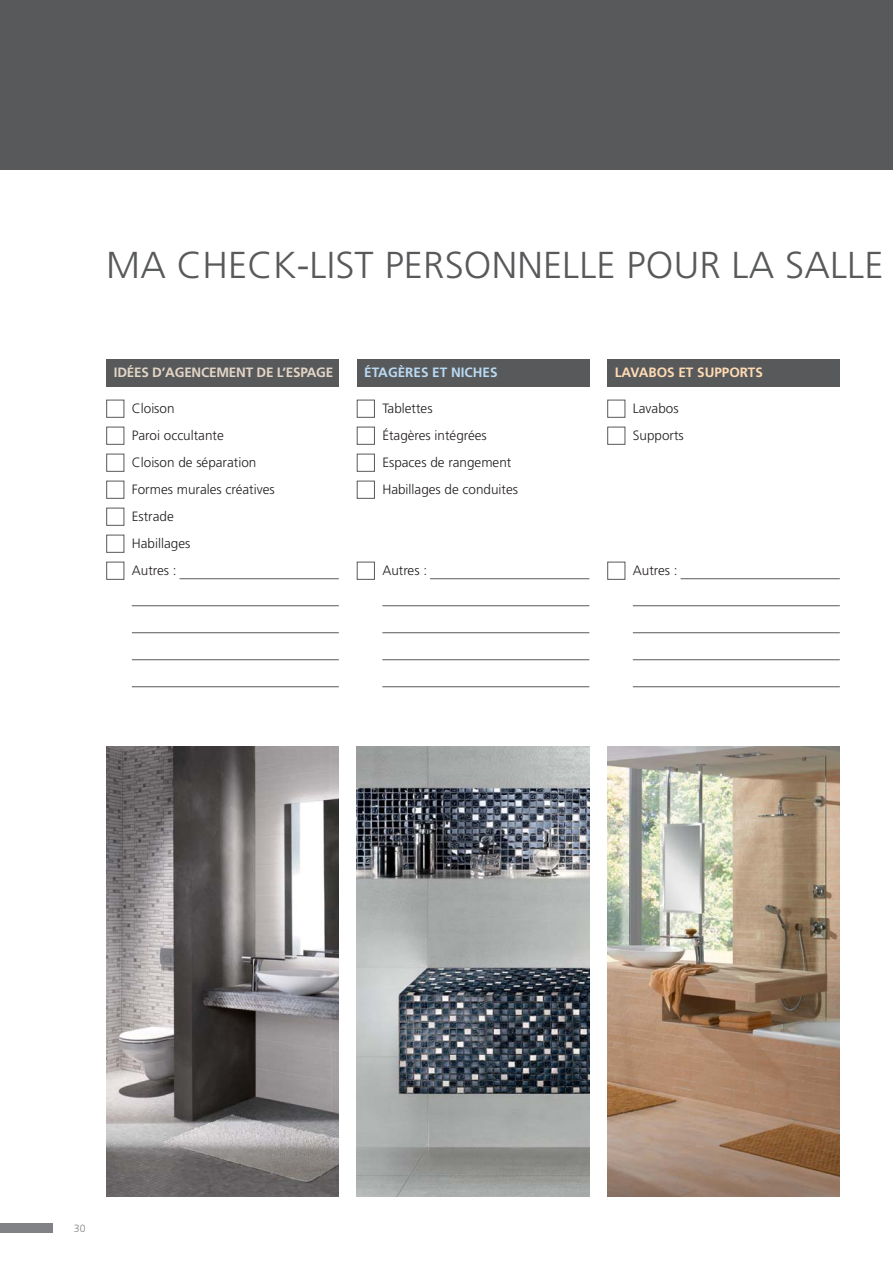
<style>
.page{position:relative;width:893px;height:1263px;background:#fff}
.page>*{position:absolute;margin:0;border:0;box-sizing:border-box;transform-origin:0 0}
.t1{font:300 37.5px "Frutiger LT Std";letter-spacing:.005em;color:#58595b}
.t2{font:300 13.5px/27px "Frutiger LT Std";color:#231f20}
.t3{font:700 13.5px "Frutiger LT Std";letter-spacing:-.015em;color:#e2d5c6}
.t4{font:700 13.5px "Frutiger LT Std";color:#ffdbb4}
.t5{font:700 13.5px "Frutiger LT Std";color:#b9daf3}
.t6{font:300 10.5px "Frutiger LT Std";color:#808285}
</style>
<div class="page">
<div style="left:106px;top:359px;width:233px;height:27px;background:#58595b"></div>
<hr style="left:180px;top:578px;width:159px;height:1px;background:#58595b">
<hr style="left:132px;top:605px;width:207px;height:1px;background:#58595b">
<hr style="left:132px;top:632px;width:207px;height:1px;background:#58595b">
<hr style="left:132px;top:659px;width:207px;height:1px;background:#58595b">
<hr style="left:132px;top:686px;width:207px;height:1px;background:#58595b">
<div style="left:357px;top:359px;width:232px;height:27px;background:#58595b"></div>
<div style="left:607px;top:359px;width:233px;height:27px;background:#58595b"></div>
<hr style="left:430px;top:578px;width:159px;height:1px;background:#58595b">
<hr style="left:382px;top:605px;width:207px;height:1px;background:#58595b">
<hr style="left:382px;top:632px;width:207px;height:1px;background:#58595b">
<hr style="left:382px;top:659px;width:207px;height:1px;background:#58595b">
<hr style="left:382px;top:686px;width:207px;height:1px;background:#58595b">
<hr style="left:681px;top:578px;width:159px;height:1px;background:#58595b">
<hr style="left:633px;top:605px;width:207px;height:1px;background:#58595b">
<hr style="left:633px;top:632px;width:207px;height:1px;background:#58595b">
<hr style="left:633px;top:659px;width:207px;height:1px;background:#58595b">
<hr style="left:633px;top:686px;width:207px;height:1px;background:#58595b">
<div style="left:0;top:1223px;width:53px;height:9px;background:#808285"></div>
<div style="left:0;top:0;width:893px;height:170px;background:#58595b"></div>
<div style="left:357px;top:400px;width:18px;height:18px;border:1px solid #58595b"></div>
<div style="left:357px;top:427px;width:18px;height:18px;border:1px solid #58595b"></div>
<div style="left:357px;top:454px;width:18px;height:18px;border:1px solid #58595b"></div>
<div style="left:357px;top:481px;width:18px;height:18px;border:1px solid #58595b"></div>
<div style="left:106px;top:400px;width:18px;height:18px;border:1px solid #58595b"></div>
<div style="left:106px;top:427px;width:18px;height:18px;border:1px solid #58595b"></div>
<div style="left:106px;top:454px;width:18px;height:18px;border:1px solid #58595b"></div>
<div style="left:106px;top:481px;width:18px;height:18px;border:1px solid #58595b"></div>
<div style="left:106px;top:508px;width:18px;height:18px;border:1px solid #58595b"></div>
<div style="left:106px;top:535px;width:18px;height:18px;border:1px solid #58595b"></div>
<div style="left:106px;top:562px;width:18px;height:18px;border:1px solid #58595b"></div>
<div style="left:357px;top:562px;width:18px;height:18px;border:1px solid #58595b"></div>
<div style="left:607px;top:562px;width:18px;height:18px;border:1px solid #58595b"></div>
<div style="left:607px;top:400px;width:18px;height:18px;border:1px solid #58595b"></div>
<div style="left:607px;top:427px;width:18px;height:18px;border:1px solid #58595b"></div>
<img style="left:357px;top:746px;width:232px;height:450px">
<img style="left:607px;top:746px;width:233px;height:450px">
<img style="left:106px;top:746px;width:233px;height:450px">
<h1 class="t1" style="left:106px;top:246px;width:779px">MA CHECK-LIST PERSONNELLE POUR LA SALLE</h1>
<p class="t3" style="left:114px;top:365px;width:221px">IDÉES D’AGENCEMENT DE L’ESPAGE</p>
<p class="t2" style="left:132px;top:395px;width:144px">Cloison<br>Paroi occultante<br>Cloison de séparation<br>Formes murales créatives<br>Estrade<br>Habillages<br>Autres :</p>
<p class="t5" style="left:364px;top:365px;width:135px">ÉTAGÈRES ET NICHES</p>
<p class="t2" style="left:382px;top:395px;width:137px">Tablettes<br>Étagères intégrées<br>Espaces de rangement<br>Habillages de conduites</p>
<p class="t2" style="left:382px;top:557px;width:46px">Autres :</p>
<p class="t4" style="left:615px;top:365px;width:150px">LAVABOS ET SUPPORTS</p>
<p class="t2" style="left:633px;top:395px;width:53px">Lavabos<br>Supports</p>
<p class="t2" style="left:633px;top:557px;width:46px">Autres :</p>
<p class="t6" style="left:74px;top:1223px;width:13px">30</p>
</div>
